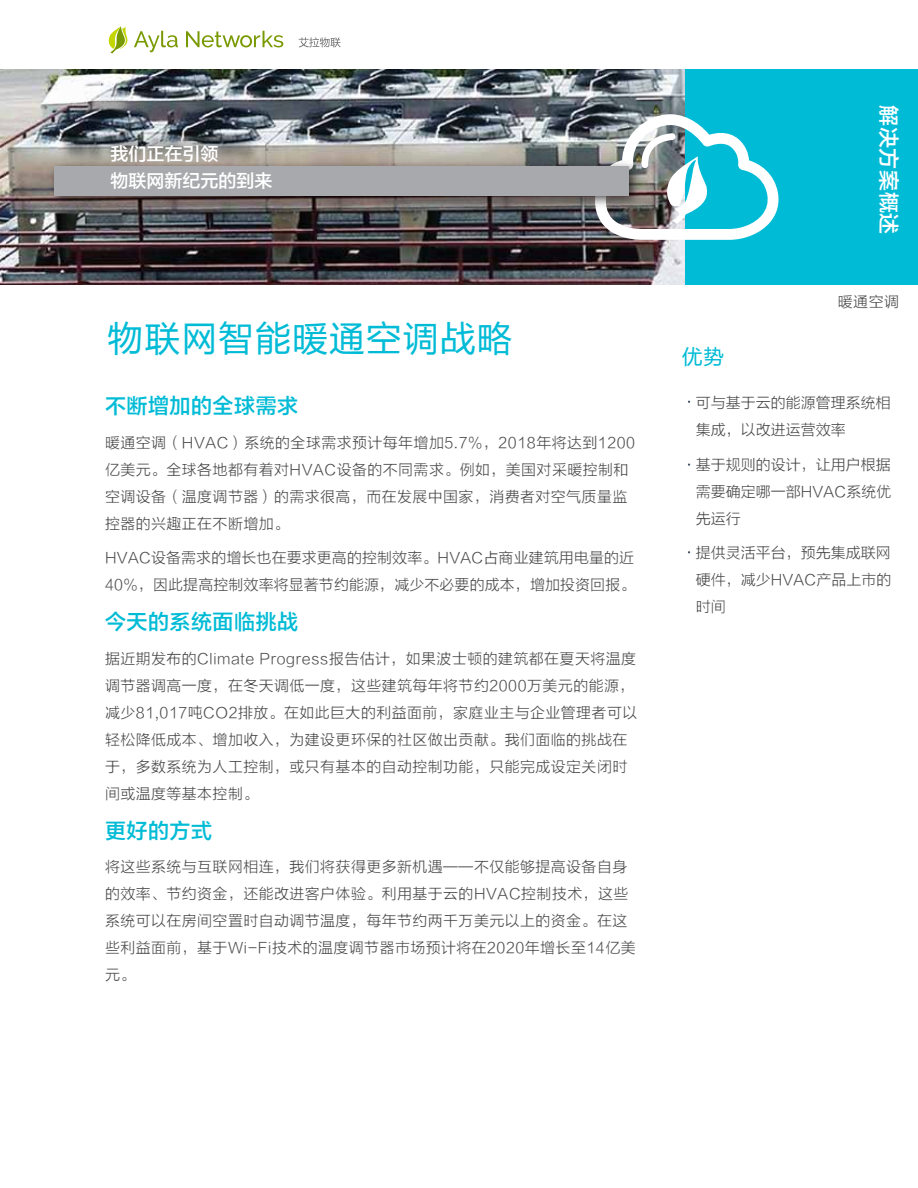
<style>
.page{position:relative;width:918px;height:1188px;background:#fff}
.page>*{position:absolute;margin:0;border:0;box-sizing:border-box;transform-origin:0 0}
.t1{font:36px "FZLTHK GBK1 0";letter-spacing:.025em;color:#00bbd6}
.t2{font:21px "FZLTZHK GBK1 0";letter-spacing:.025em;color:#00bbd6}
.t3{font:21px "FZLTZHK GBK1 0";letter-spacing:.025em;color:#fff}
.t4{font:21px "FZLTHK GBK1 0";color:#00bbd6}
.t5{font:18px/27px "FZLTZHK GBK1 0";color:#fff}
.t6{font:15px/27px "FZLTXHK";letter-spacing:.025em;color:#4d4d4f}
.t7{font:15px/27px "FZLTXHK";letter-spacing:.005em;color:#4d4d4f}
.t8{font:15px/27px "FZLTXHK";color:#4d4d4f}
</style>
<div class="page">
<div style="left:682px;top:69px;width:236px;height:215px;background:#00bbd6"></div>
<img style="left:0;top:69px;width:685px;height:215px">
<svg style="left:595px;top:114px;width:184px;height:126px"></svg>
<img style="left:45px;top:123px;width:604px;height:122px">
<div style="left:55px;top:166px;width:574px;height:29px;background:#a7a9ac"></div>
<svg style="left:134px;top:31px;width:44px;height:21px"></svg>
<svg style="left:186px;top:31px;width:97px;height:16px"></svg>
<svg style="left:108px;top:26px;width:20px;height:27px"></svg>
<svg style="left:299px;top:37px;width:42px;height:10px"></svg>
<p class="t5" style="left:111px;top:141px;width:163px">我们正在引领<br>物联网新纪元的到来</p>
<h1 class="t1" style="left:108px;top:319px;width:407px">物联网智能暖通空调战略</h1>
<h2 class="t2" style="left:105px;top:394px;width:195px">不断增加的全球需求</h2>
<p class="t6" style="left:105px;top:429px;width:532px">暖通空调（HVAC）系统的全球需求预计每年增加5.7%，2018年将达到1200亿美元。全球各地都有着对HVAC设备的不同需求。例如，美国对采暖控制和空调设备（温度调节器）的需求很高，而在发展中国家，消费者对空气质量监控器的兴趣正在不断增加。</p>
<p class="t7" style="left:105px;top:545px;width:532px">HVAC设备需求的增长也在要求更高的控制效率。HVAC占商业建筑用电量的近<br>40%，因此提高控制效率将显著节约能源，减少不必要的成本，增加投资回报。</p>
<h2 class="t2" style="left:105px;top:610px;width:195px">今天的系统面临挑战</h2>
<p class="t6" style="left:105px;top:645px;width:534px">据近期发布的Climate Progress报告估计，如果波士顿的建筑都在夏天将温度调节器调高一度，在冬天调低一度，这些建筑每年将节约2000万美元的能源，减少81,017吨CO2排放。在如此巨大的利益面前，家庭业主与企业管理者可以轻松降低成本、增加收入，为建设更环保的社区做出贡献。我们面临的挑战在于，多数系统为人工控制，或只有基本的自动控制功能，只能完成设定关闭时间或温度等基本控制。</p>
<h2 class="t2" style="left:105px;top:819px;width:109px">更好的方式</h2>
<p class="t6" style="left:105px;top:854px;width:532px">将这些系统与互联网相连，我们将获得更多新机遇——不仅能够提高设备自身的效率、节约资金，还能改进客户体验。利用基于云的HVAC控制技术，这些系统可以在房间空置时自动调节温度，每年节约两千万美元以上的资金。在这些利益面前，基于Wi-Fi技术的温度调节器市场预计将在2020年增长至14亿美元。</p>
<h2 class="t3" style="left:900px;top:105px;width:130px;rotate:90deg">解决方案概述</h2>
<p class="t6" style="left:838px;top:288px;width:63px">暖通空调</p>
<h2 class="t4" style="left:682px;top:345px;width:44px">优势</h2>
<p class="t8" style="left:696px;top:390px;width:196px">可与基于云的能源管理系统相集成，以改进运营效率</p>
<p class="t6" style="left:696px;top:451px;width:197px;text-align:justify">基于规则的设计，让用户根据需要确定哪一部HVAC系统优先运行</p>
<p class="t6" style="left:696px;top:540px;width:197px;text-align:justify">提供灵活平台，预先集成联网硬件，减少HVAC产品上市的时间</p>
</div>
